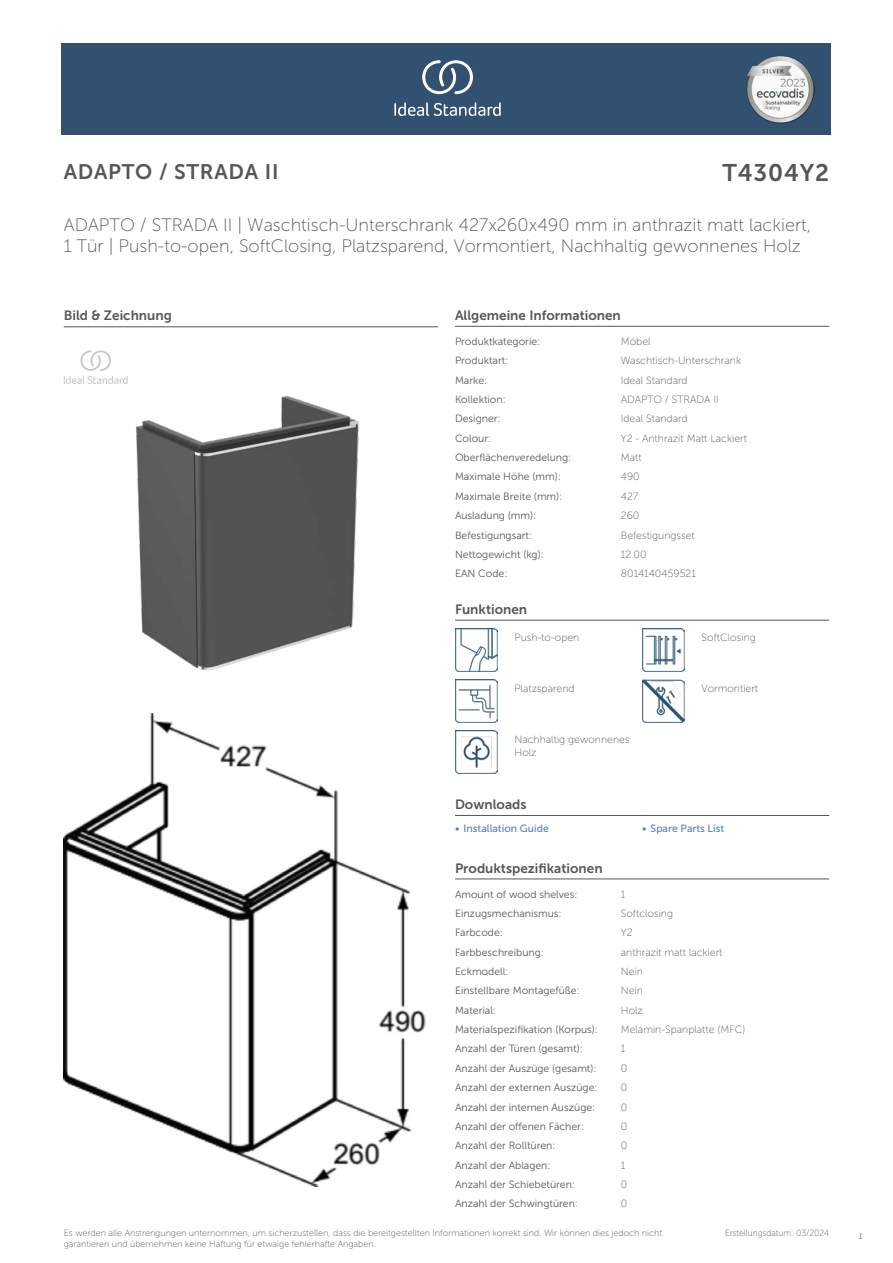
<style>
.page{position:relative;width:893px;height:1263px;background:#fff}
.page>*{position:absolute;margin:0;border:0;box-sizing:border-box;transform-origin:0 0}
.t1{font:24px "Museo Sans 700";letter-spacing:.035em;color:#575756}
.t2{font:21px "Museo Sans 700";letter-spacing:.035em;color:#575756}
.t3{font:18px/21.6px "Museo Sans 100";color:#575756}
.t4{font:13.5px "Museo Sans 700";color:#575756}
.t5{font:10.5px "Museo Sans 300";color:#575756}
.t6{font:10.5px/12.6px "Museo Sans 100";color:#575756}
.t7{font:10.5px "Museo Sans 500";color:#5b7ebf}
.t8{font:9px/10.8px "Museo Sans 100";color:#575756}
.t9{font:9px "Museo Sans 100";color:#575756;scale:.95 1}
.t10{font:300 9px "Calibri";color:#575756;scale:.95 1}
</style>
<div class="page">
<div style="left:62px;top:43px;width:769px;height:91px;background:#325070"></div>
<hr style="left:455px;top:326px;width:166px;height:1px;background:#575756">
<hr style="left:621px;top:326px;width:208px;height:1px;background:#575756">
<hr style="left:455px;top:620px;width:59px;height:1px;background:#575756">
<hr style="left:514px;top:620px;width:128px;height:1px;background:#575756">
<hr style="left:642px;top:620px;width:60px;height:1px;background:#575756">
<hr style="left:702px;top:620px;width:127px;height:1px;background:#575756">
<img style="left:455px;top:629px;width:42px;height:42px">
<img style="left:642px;top:629px;width:43px;height:42px">
<img style="left:455px;top:680px;width:42px;height:42px">
<img style="left:642px;top:680px;width:42px;height:42px">
<img style="left:455px;top:731px;width:42px;height:42px">
<hr style="left:455px;top:815px;width:187px;height:1px;background:#575756">
<hr style="left:642px;top:815px;width:187px;height:1px;background:#575756">
<hr style="left:455px;top:879px;width:166px;height:1px;background:#575756">
<hr style="left:621px;top:879px;width:208px;height:1px;background:#575756">
<img style="left:64px;top:714px;width:361px;height:473px">
<hr style="left:64px;top:327px;width:374px;height:1px;background:#575756">
<svg style="left:64px;top:350px;width:64px;height:34px"></svg>
<img style="left:135px;top:395px;width:224px;height:275px">
<svg style="left:394px;top:102px;width:107px;height:14px"></svg>
<svg style="left:422px;top:60px;width:51px;height:34px"></svg>
<img style="left:746px;top:56px;width:68px;height:67px">
<h2 class="t2" style="left:64px;top:160px;width:216px">ADAPTO / STRADA II</h2>
<h1 class="t1" style="left:723px;top:160px;width:108px">T4304Y2</h1>
<h3 class="t3" style="left:64px;top:214px;width:749px">ADAPTO / STRADA II | Waschtisch-Unterschrank 427x260x490 mm in anthrazit matt lackiert,<br>1 Tür | Push-to-open, SoftClosing, Platzsparend, Vormontiert, Nachhaltig gewonnenes Holz</h3>
<p class="t4" style="left:64px;top:308px;width:110px">Bild &amp; Zeichnung</p>
<p class="t4" style="left:455px;top:308px;width:167px">Allgemeine Informationen</p>
<p class="t5" style="left:455px;top:336px;width:87px">Produktkategorie:</p>
<p class="t6" style="left:621px;top:335px;width:31px">Möbel</p>
<p class="t5" style="left:455px;top:355px;width:55px">Produktart:</p>
<p class="t6" style="left:621px;top:355px;width:122px">Waschtisch-Unterschrank</p>
<p class="t5" style="left:455px;top:374px;width:34px">Marke:</p>
<p class="t6" style="left:621px;top:374px;width:68px">Ideal Standard</p>
<p class="t5" style="left:455px;top:394px;width:52px">Kollektion:</p>
<p class="t6" style="left:621px;top:393px;width:100px">ADAPTO / STRADA II</p>
<p class="t5" style="left:455px;top:413px;width:47px">Designer:</p>
<p class="t6" style="left:621px;top:413px;width:68px">Ideal Standard</p>
<p class="t5" style="left:455px;top:432px;width:38px">Colour:</p>
<p class="t6" style="left:621px;top:432px;width:128px">Y2 - Anthrazit Matt Lackiert</p>
<p class="t5" style="left:455px;top:452px;width:118px">Oberflächenveredelung:</p>
<p class="t6" style="left:621px;top:451px;width:22px">Matt</p>
<p class="t5" style="left:455px;top:471px;width:107px">Maximale Höhe (mm):</p>
<p class="t6" style="left:621px;top:471px;width:20px">490</p>
<p class="t5" style="left:455px;top:491px;width:109px">Maximale Breite (mm):</p>
<p class="t6" style="left:621px;top:490px;width:19px">427</p>
<p class="t5" style="left:455px;top:510px;width:83px">Ausladung (mm):</p>
<p class="t6" style="left:621px;top:509px;width:20px">260</p>
<p class="t5" style="left:455px;top:529px;width:79px">Befestigungsart:</p>
<p class="t6" style="left:621px;top:529px;width:75px">Befestigungsset</p>
<p class="t5" style="left:455px;top:549px;width:90px">Nettogewicht (kg):</p>
<p class="t6" style="left:621px;top:548px;width:27px">12.00</p>
<p class="t5" style="left:455px;top:568px;width:54px">EAN Code:</p>
<p class="t6" style="left:621px;top:567px;width:77px">8014140459521</p>
<p class="t4" style="left:455px;top:602px;width:74px">Funktionen</p>
<p class="t6" style="left:514px;top:631px;width:66px">Push-to-open</p>
<p class="t6" style="left:702px;top:631px;width:56px">SoftClosing</p>
<p class="t6" style="left:514px;top:682px;width:62px">Platzsparend</p>
<p class="t6" style="left:702px;top:682px;width:58px">Vormontiert</p>
<p class="t6" style="left:514px;top:733px;width:117px">Nachhaltig gewonnenes<br>Holz</p>
<p class="t4" style="left:455px;top:797px;width:73px">Downloads</p>
<p class="t7" style="left:455px;top:823px;width:95px">• Installation Guide</p>
<p class="t7" style="left:642px;top:823px;width:84px">• Spare Parts List</p>
<p class="t4" style="left:455px;top:860px;width:149px">Produktspezifikationen</p>
<p class="t5" style="left:455px;top:888px;width:124px">Amount of wood shelves:</p>
<p class="t6" style="left:621px;top:888px;width:6px">1</p>
<p class="t5" style="left:455px;top:908px;width:108px">Einzugsmechanismus:</p>
<p class="t6" style="left:621px;top:907px;width:54px">Softclosing</p>
<p class="t5" style="left:455px;top:927px;width:49px">Farbcode:</p>
<p class="t6" style="left:621px;top:926px;width:13px">Y2</p>
<p class="t5" style="left:455px;top:946px;width:90px">Farbbeschreibung:</p>
<p class="t6" style="left:621px;top:946px;width:103px">anthrazit matt lackiert</p>
<p class="t5" style="left:455px;top:966px;width:55px">Eckmodell:</p>
<p class="t6" style="left:621px;top:965px;width:24px">Nein</p>
<p class="t5" style="left:455px;top:985px;width:126px">Einstellbare Montagefüße:</p>
<p class="t6" style="left:621px;top:984px;width:24px">Nein</p>
<p class="t5" style="left:455px;top:1004px;width:43px">Material:</p>
<p class="t6" style="left:621px;top:1004px;width:24px">Holz</p>
<p class="t5" style="left:455px;top:1024px;width:145px">Materialspezifikation (Korpus):</p>
<p class="t6" style="left:621px;top:1023px;width:126px">Melamin-Spanplatte (MFC)</p>
<p class="t5" style="left:455px;top:1043px;width:129px">Anzahl der Türen (gesamt):</p>
<p class="t6" style="left:621px;top:1043px;width:6px">1</p>
<p class="t5" style="left:455px;top:1062px;width:143px">Anzahl der Auszüge (gesamt):</p>
<p class="t6" style="left:621px;top:1062px;width:8px">0</p>
<p class="t5" style="left:455px;top:1082px;width:144px">Anzahl der externen Auszüge:</p>
<p class="t6" style="left:621px;top:1081px;width:8px">0</p>
<p class="t5" style="left:455px;top:1101px;width:142px">Anzahl der internen Auszüge:</p>
<p class="t6" style="left:621px;top:1101px;width:8px">0</p>
<p class="t5" style="left:455px;top:1120px;width:131px">Anzahl der offenen Fächer:</p>
<p class="t6" style="left:621px;top:1120px;width:8px">0</p>
<p class="t5" style="left:455px;top:1140px;width:102px">Anzahl der Rolltüren:</p>
<p class="t6" style="left:621px;top:1139px;width:8px">0</p>
<p class="t5" style="left:455px;top:1159px;width:97px">Anzahl der Ablagen:</p>
<p class="t6" style="left:621px;top:1159px;width:6px">1</p>
<p class="t5" style="left:455px;top:1179px;width:122px">Anzahl der Schiebetüren:</p>
<p class="t6" style="left:621px;top:1178px;width:8px">0</p>
<p class="t5" style="left:455px;top:1198px;width:124px">Anzahl der Schwingtüren:</p>
<p class="t6" style="left:621px;top:1197px;width:8px">0</p>
<p class="t8" style="left:64px;top:1227px;width:600px">Es werden alle Anstrengungen unternommen, um sicherzustellen, dass die bereitgestellten Informationen korrekt sind. Wir können dies jedoch nicht garantieren und übernehmen keine Haftung für etwaige fehlerhafte Angaben.</p>
<p class="t9" style="left:725px;top:1228px;width:111px">Erstellungsdatum: 03/2024</p>
<p class="t10" style="left:858px;top:1230px;width:6px">1</p>
</div>
